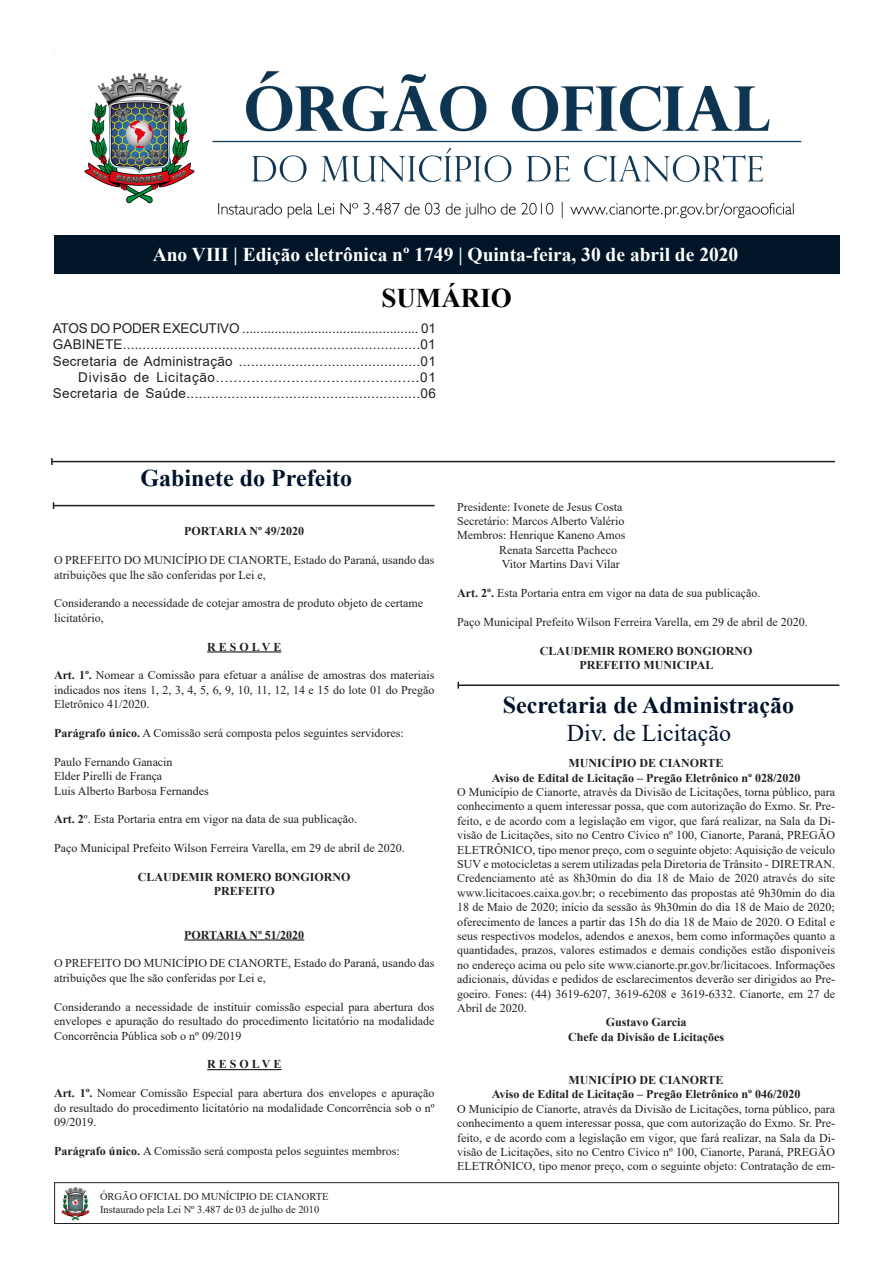
<style>
.page{position:relative;width:893px;height:1263px;background:#fff}
.page>*{position:absolute;margin:0;border:0;box-sizing:border-box;transform-origin:0 0}
.t1{font:700 27px "Times New Roman";color:#000}
.t2{font:700 24px "Times New Roman";color:#00132b}
.t3{font:24px "Times New Roman";color:#00132b}
.t4{font:700 19.5px "Times New Roman";color:#fff}
.t5{font:13.5px "Arial";letter-spacing:.02em;color:#231f20}
.t6{font:13.5px "Arial";letter-spacing:-.01em;color:#231f20}
.t7{font:13.5px "Arial";letter-spacing:.05em;color:#231f20}
.Body_Text{font:12px/14.4px "Times New Roman";color:#231f20;text-align:justify}
.Body_Text-2{font:700 12px "Times New Roman";color:#231f20}
.t8{font:10.5px/12.6px "Times New Roman";color:#231f20}
.s1{font-weight:700}
</style>
<div class="page">
<div style="left:54px;top:1182px;width:785px;height:42px;border:1px solid #231f20"></div>
<img style="left:61px;top:1187px;width:29px;height:33px">
<img style="left:84px;top:71px;width:718px;height:148px">
<div style="left:54px;top:236px;width:785px;height:38px;background:#001628"></div>
<hr style="left:52px;top:461px;width:783px;height:1px;background:#231f20">
<svg style="left:51px;top:458px;width:2px;height:7px"></svg>
<hr style="left:54px;top:505px;width:381px;height:1px;background:#231f20">
<hr style="left:207px;top:651px;width:74px;height:1px;background:#231f20">
<hr style="left:184px;top:939px;width:120px;height:1px;background:#231f20">
<hr style="left:207px;top:1069px;width:74px;height:1px;background:#231f20">
<hr style="left:458px;top:684px;width:381px;height:2px;background:#231f20">
<svg style="left:457px;top:682px;width:2px;height:7px"></svg>
<p class="t4" style="left:153px;top:240px;width:587px">Ano VIII | Edição eletrônica nº 1749 | Quinta-feira, 30 de abril de 2020</p>
<p class="t1" style="left:381px;top:278px;width:132px">SUMÁRIO</p>
<p class="t6" style="left:53px;top:319px;width:385px">ATOS DO PODER EXECUTIVO ................................................. 01</p>
<p class="t5" style="left:53px;top:335px;width:384px">GABINETE...........................................................................01</p>
<p class="t5" style="left:53px;top:352px;width:385px">Secretaria de Administração .............................................01</p>
<p class="t7" style="left:78px;top:368px;width:359px">Divisão de Licitação..............................................01</p>
<p class="t5" style="left:53px;top:384px;width:385px">Secretaria de Saúde.........................................................06</p>
<p class="t2" style="left:141px;top:461px;width:213px">Gabinete do Prefeito</p>
<p class="Body_Text-2" style="left:184px;top:523px;width:121px">PORTARIA Nº 49/2020</p>
<p class="Body_Text" style="left:54px;top:553px;width:382px">O PREFEITO DO MUNICÍPIO DE CIANORTE, Estado do Paraná, usando das atribuições que lhe são conferidas por Lei e,</p>
<p class="Body_Text" style="left:54px;top:596px;width:371px">Considerando a necessidade de cotejar amostra de produto objeto de certame licitatório,</p>
<p class="Body_Text-2" style="left:207px;top:638px;width:76px">R E S O L V E</p>
<p class="Body_Text" style="left:54px;top:668px;width:382px"><span class="s1">Art. 1º.</span> Nomear a Comissão para efetuar a análise de amostras dos materiais indicados nos itens 1, 2, 3, 4, 5, 6, 9, 10, 11, 12, 14 e 15 do lote 01 do Pregão Eletrônico 41/2020.</p>
<p class="Body_Text" style="left:54px;top:725px;width:351px"><span class="s1">Parágrafo único.</span> A Comissão será composta pelos seguintes servidores:</p>
<p class="Body_Text" style="left:54px;top:754px;width:120px">Paulo Fernando Ganacin</p>
<p class="Body_Text" style="left:54px;top:769px;width:110px">Elder Pirelli de França</p>
<p class="Body_Text" style="left:54px;top:783px;width:156px">Luis Alberto Barbosa Fernandes</p>
<p class="Body_Text" style="left:54px;top:812px;width:304px"><span class="s1">Art. 2</span>º. Esta Portaria entra em vigor na data de sua publicação.</p>
<p class="Body_Text" style="left:54px;top:841px;width:352px">Paço Municipal Prefeito Wilson Ferreira Varella, em 29 de abril de 2020.</p>
<p class="Body_Text-2" style="left:138px;top:868px;width:214px">CLAUDEMIR ROMERO BONGIORNO</p>
<p class="Body_Text-2" style="left:214px;top:883px;width:63px">PREFEITO</p>
<p class="Body_Text-2" style="left:184px;top:926px;width:121px">PORTARIA Nº 51/2020</p>
<p class="Body_Text" style="left:54px;top:956px;width:382px">O PREFEITO DO MUNICÍPIO DE CIANORTE, Estado do Paraná, usando das atribuições que lhe são conferidas por Lei e,</p>
<p class="Body_Text" style="left:54px;top:999px;width:382px">Considerando a necessidade de instituir comissão especial para abertura dos envelopes e apuração do resultado do procedimento licitatório na modalidade Concorrência Pública sob o nº 09/2019</p>
<p class="Body_Text-2" style="left:207px;top:1055px;width:76px">R E S O L V E</p>
<p class="Body_Text" style="left:54px;top:1085px;width:382px"><span class="s1">Art. 1º.</span> Nomear Comissão Especial para abertura dos envelopes e apuração do resultado do procedimento licitatório na modalidade Concorrência sob o nº 09/2019.</p>
<p class="Body_Text" style="left:54px;top:1143px;width:347px"><span class="s1">Parágrafo único.</span> A Comissão será composta pelos seguintes membros:</p>
<p class="t8" style="left:100px;top:1190px;width:230px">ÓRGÃO OFICIAL DO MUNÍCIPIO DE CIANORTE<br>Instaurado pela Lei Nº 3.487 de 03 de julho de 2010</p>
<p class="Body_Text" style="left:457px;top:499px;width:167px">Presidente: Ivonete de Jesus Costa</p>
<p class="Body_Text" style="left:457px;top:513px;width:169px">Secretário: Marcos Alberto Valério</p>
<p class="Body_Text" style="left:457px;top:528px;width:170px">Membros: Henrique Kaneno Amos</p>
<p class="Body_Text" style="left:499px;top:542px;width:119px">Renata Sarcetta Pacheco</p>
<p class="Body_Text" style="left:502px;top:556px;width:119px">Vitor Martins Davi Vilar</p>
<p class="Body_Text" style="left:457px;top:585px;width:305px"><span class="s1">Art. 2º.</span> Esta Portaria entra em vigor na data de sua publicação.</p>
<p class="Body_Text" style="left:457px;top:614px;width:352px">Paço Municipal Prefeito Wilson Ferreira Varella, em 29 de abril de 2020.</p>
<p class="Body_Text-2" style="left:540px;top:642px;width:214px">CLAUDEMIR ROMERO BONGIORNO</p>
<p class="Body_Text-2" style="left:579px;top:656px;width:135px">PREFEITO MUNICIPAL</p>
<p class="t2" style="left:503px;top:687px;width:293px">Secretaria de Administração</p>
<p class="t3" style="left:567px;top:716px;width:166px">Div. de Licitação</p>
<p class="Body_Text-2" style="left:569px;top:754px;width:156px">MUNICÍPIO DE CIANORTE</p>
<p class="Body_Text-2" style="left:492px;top:769px;width:310px">Aviso de Edital de Licitação – Pregão Eletrônico nº 028/2020</p>
<p class="Body_Text" style="left:457px;top:784px;width:379px">O Município de Cianorte, através da Divisão de Licitações, torna público, para conhecimento a quem interessar possa, que com autorização do Exmo. Sr. Pre&shy;feito, e de acordo com a legislação em vigor, que fará realizar, na Sala da Di&shy;visão de Licitações, sito no Centro Cívico nº 100, Cianorte, Paraná, PREGÃO ELETRÔNICO, tipo menor preço, com o seguinte objeto: Aquisição de veículo SUV e motocicletas a serem utilizadas pela Diretoria de Trânsito - DIRETRAN.<br>Credenciamento até as 8h30min do dia 18 de Maio de 2020 através do site www.licitacoes.caixa.gov.br; o recebimento das propostas até 9h30min do dia 18 de Maio de 2020; início da sessão às 9h30min do dia 18 de Maio de 2020; oferecimento de lances a partir das 15h do dia 18 de Maio de 2020. O Edital e seus respectivos modelos, adendos e anexos, bem como informações quanto a quantidades, prazos, valores estimados e demais condições estão disponíveis no endereço acima ou pelo site www.cianorte.pr.gov.br/licitacoes. Informações adicionais, dúvidas e pedidos de esclarecimentos deverão ser dirigidos ao Pre&shy;goeiro. Fones: (44) 3619-6207, 3619-6208 e 3619-6332. Cianorte, em 27 de Abril de 2020.</p>
<p class="Body_Text-2" style="left:606px;top:1014px;width:82px">Gustavo Garcia</p>
<p class="Body_Text-2" style="left:568px;top:1028px;width:157px">Chefe da Divisão de Licitações</p>
<p class="Body_Text-2" style="left:569px;top:1071px;width:156px">MUNICÍPIO DE CIANORTE</p>
<p class="Body_Text-2" style="left:492px;top:1086px;width:310px">Aviso de Edital de Licitação – Pregão Eletrônico nº 046/2020</p>
<p class="Body_Text" style="left:457px;top:1101px;width:379px">O Município de Cianorte, através da Divisão de Licitações, torna público, para conhecimento a quem interessar possa, que com autorização do Exmo. Sr. Pre&shy;feito, e de acordo com a legislação em vigor, que fará realizar, na Sala da Di&shy;visão de Licitações, sito no Centro Cívico nº 100, Cianorte, Paraná, PREGÃO ELETRÔNICO, tipo menor preço, com o seguinte objeto: Contratação de em-</p>
</div>
